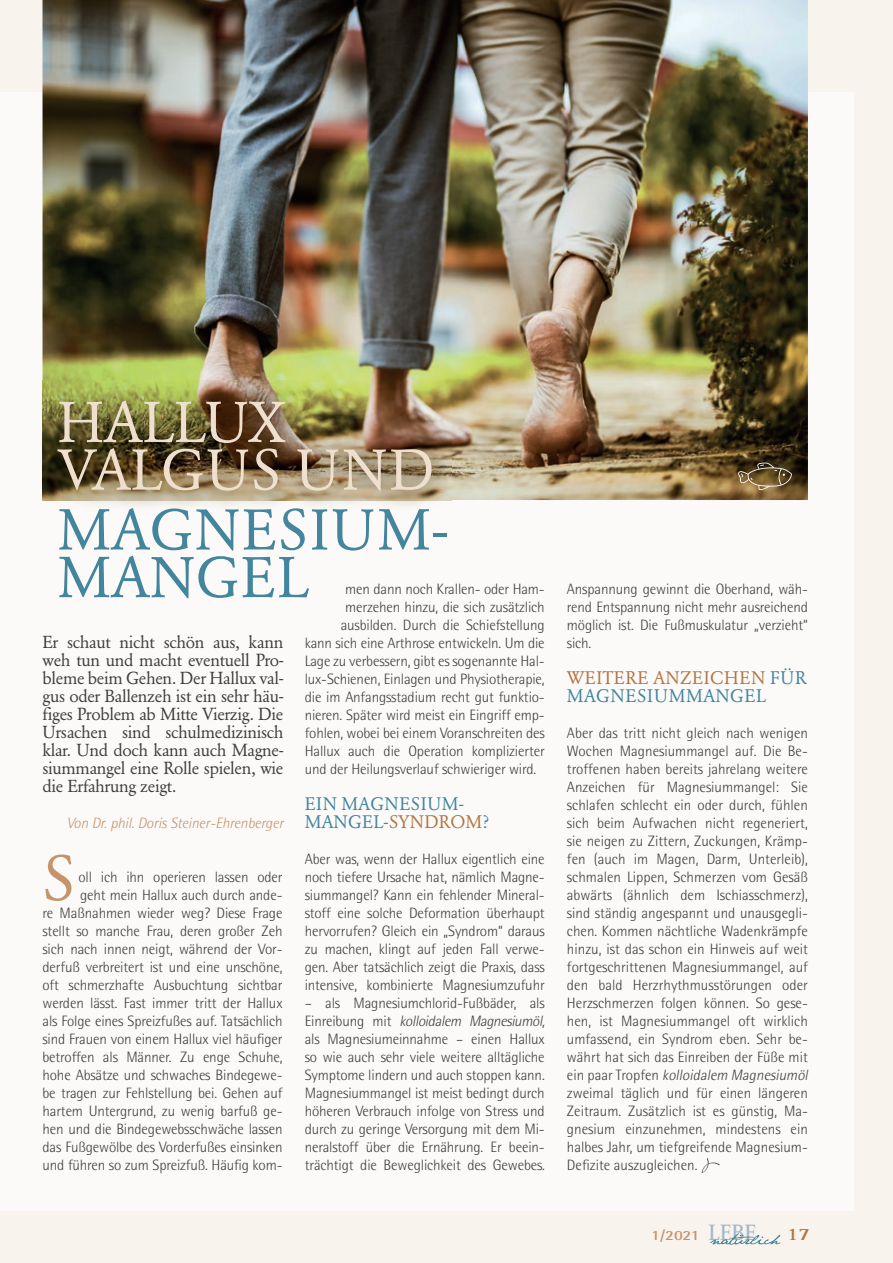
<style>
.page{position:relative;width:893px;height:1263px;background:#f8f3ed}
.page>*{position:absolute;margin:0;border:0;box-sizing:border-box;transform-origin:0 0}
.t1{font:63px "Garamond BQ";color:#c6946b}
.t2{font:56.85px/47.7px "Garamond BQ";letter-spacing:.03em;color:#43859d}
.t3{font:56.85px/47.7px "Garamond BQ";letter-spacing:-.01em;color:#eedfcf}
.t4{font:18px/18px "Garamond BQ";letter-spacing:.03em;color:#43859d}
.t5{font:700 17.85px "Rotis Serif";color:#b37541;scale:1.18 1}
.t6{font:17.25px/18px "Garamond BQ";letter-spacing:-.02em;color:#3e3e3f;text-align:justify}
.t7{font:300 15px/18px "AT Rotis Semi Sans";letter-spacing:-.01em;color:#3e3e3f;text-align:justify}
.t8{font:italic 300 15px "AT Rotis Semi Sans";letter-spacing:-.005em;color:#c6946b}
.t9{font:700 14.1px "AT Rotis Semi Sans";color:#c6946b;scale:1.18 1}
.s1{color:#b37541}
.s2{font-style:italic}
.s3{font-family:"Rotis Serif";font-size:23.1px;color:#a3bac9}
</style>
<div class="page">
<div style="left:0;top:92px;width:854px;height:1118px;background:#fbfaf9"></div>
<svg style="left:710px;top:1233px;width:70px;height:12px"></svg>
<img style="left:43px;top:0;width:765px;height:500px">
<svg style="left:738px;top:463px;width:54px;height:27px"></svg>
<img style="left:42px;top:381px;width:410px;height:125px">
<img style="left:43px;top:381px;width:409px;height:119px">
<svg style="left:701px;top:1158px;width:19px;height:15px"></svg>
<h2 class="t3" style="left:57px;top:400px;width:379px">HALLUX<br>VALGUS UND</h2>
<h2 class="t2" style="left:57px;top:507px;width:391px">MAGNESIUM-<br>MANGEL</h2>
<p class="t7" style="left:345px;top:581px;width:201px">men dann noch Krallen- oder Ham-</p>
<p class="t7" style="left:345px;top:599px;width:201px">merzehen hinzu, die sich zusätzlich</p>
<p class="t7" style="left:341px;top:617px;width:205px">ausbilden. Durch die Schiefstellung</p>
<p class="t7" style="left:305px;top:635px;width:241px">kann sich eine Arthrose entwickeln. Um die</p>
<p class="t7" style="left:305px;top:653px;width:241px">Lage zu verbessern, gibt es sogenannte Hal-</p>
<p class="t7" style="left:305px;top:671px;width:241px">lux-Schienen, Einlagen und Physiotherapie,</p>
<p class="t7" style="left:305px;top:689px;width:242px">die im Anfangsstadium recht gut funktio-</p>
<p class="t7" style="left:305px;top:707px;width:242px">nieren. Später wird meist ein Eingriff emp-</p>
<p class="t7" style="left:305px;top:725px;width:241px">fohlen, wobei bei einem Voranschreiten des</p>
<p class="t7" style="left:305px;top:743px;width:242px">Hallux auch die Operation komplizierter</p>
<p class="t7" style="left:305px;top:761px;width:233px">und der Heilungsverlauf schwieriger wird.</p>
<p class="t4" style="left:305px;top:795px;width:186px">EIN MAGNESIUM-<br>MANGEL-<span class="s1">SYNDROM</span>?</p>
<p class="t7" style="left:305px;top:851px;width:242px">Aber was, wenn der Hallux eigentlich eine noch tiefere Ursache hat, nämlich Magne&shy;siummangel? Kann ein fehlender Mineral&shy;stoff eine solche Deformation überhaupt hervorrufen? Gleich ein „Syndrom“ daraus zu machen, klingt auf jeden Fall verwe&shy;gen. Aber tatsächlich zeigt die Praxis, dass intensive, kombinierte Magnesiumzufuhr</p>
<p class="t7" style="left:305px;top:995px;width:244px;text-align:left">– als Magnesiumchlorid-Fußbäder, als E i n re i b u n g m i t <span class="s2">kolloidalem Magnesiumöl, </span>als Magnesiumeinnahme – einen Hallux so wie auch sehr viele weitere alltägliche Symptome lindern und auch stoppen kann.<br>Magnesiummangel ist meist bedingt durch höheren Verbrauch infolge von Stress und durch zu geringe Versorgung mit dem Mi&shy;neralstoff über die Ernährung. Er beein&shy;trächtigt die Beweglichkeit des Gewebes.</p>
<p class="t6" style="left:43px;top:634px;width:242px">Er schaut nicht schön aus, kann weh tun und macht eventuell Pro&shy;bleme beim Gehen. Der Hallux val&shy;gus oder Ballenzeh ist ein sehr häu&shy;figes Problem ab Mitte Vierzig. Die Ursachen sind schulmedizinisch klar. Und doch kann auch Magne&shy;siummangel eine Rolle spielen, wie die Erfahrung zeigt.</p>
<p class="t8" style="left:67px;top:817px;width:218px">Von Dr. phil. Doris Steiner-Ehrenberger</p>
<h1 class="t1" style="left:43px;top:845px;width:34px">S</h1>
<p class="t7" style="left:43px;top:869px;width:242px;text-align:right">oll ich ihn operieren lassen oder<br>geht mein Hallux auch durch ande-<br>re Maßnahmen wieder weg? Diese Frage stellt so manche Frau, deren großer Zeh sich nach innen neigt, während der Vor&shy;derfuß verbreitert ist und eine unschöne, oft schmerzhafte Ausbuchtung sichtbar werden lässt. Fast immer tritt der Hallux als Folge eines Spreizfußes auf. Tatsächlich sind Frauen von einem Hallux viel häufiger betroffen als Männer. Zu enge Schuhe, hohe Absätze und schwaches Bindegewe&shy;be tragen zur Fehlstellung bei. Gehen auf hartem Untergrund, zu wenig barfuß ge&shy;hen und die Bindegewebsschwäche lassen das Fußgewölbe des Vorderfußes einsinken und führen so zum Spreizfuß. Häufig kom-</p>
<p class="t7" style="left:567px;top:581px;width:242px">Anspannung gewinnt die Oberhand, wäh&shy;rend Entspannung nicht mehr ausreichend möglich ist. Die Fußmuskulatur „verzieht“ sich.</p>
<p class="t4" style="left:567px;top:669px;width:241px"><span class="s1">WEITERE ANZEICHEN</span> FÜR<br>MAGNESIUMMANGEL</p>
<p class="t7" style="left:567px;top:725px;width:245px;text-align:left">Aber das tritt nicht gleich nach wenigen Wochen Magnesiummangel auf. Die Be&shy;troffenen haben bereits jahrelang weitere Anzeichen für Magnesiummangel: Sie schlafen schlecht ein oder durch, fühlen sich beim Aufwachen nicht regeneriert, sie neigen zu Zittern, Zuckungen, Krämp&shy;fen (auch im Magen, Darm, Unterleib), schmalen Lippen, Schmerzen vom Gesäß abwärts (ähnlich dem Ischiasschmerz), sind ständig angespannt und unausgegli&shy;chen. Kommen nächtliche Wadenkrämpfe hinzu, ist das schon ein Hinweis auf weit fortgeschrittenen Magnesiummangel, auf den bald Herzrhythmusstörungen oder Herzschmerzen folgen können. So gese&shy;hen, ist Magnesiummangel oft wirklich umfassend, ein Syndrom eben. Sehr be&shy;währt hat sich das Einreiben der Füße mit e i n p a a r Tro p fe n <span class="s2">kolloidalem Magnesiumöl </span>zweimal täglich und für einen längeren Zeitraum. Zusätzlich ist es günstig, Ma&shy;gnesium einzunehmen, mindestens ein halbes Jahr, um tiefgreifende Magnesium-Defizite auszugleichen.</p>
<p class="t9" style="left:651px;top:1230px;width:91px">1/2021 <span class="s3">LEBE</span></p>
<p class="t5" style="left:787px;top:1224px;width:21px">17</p>
</div>
